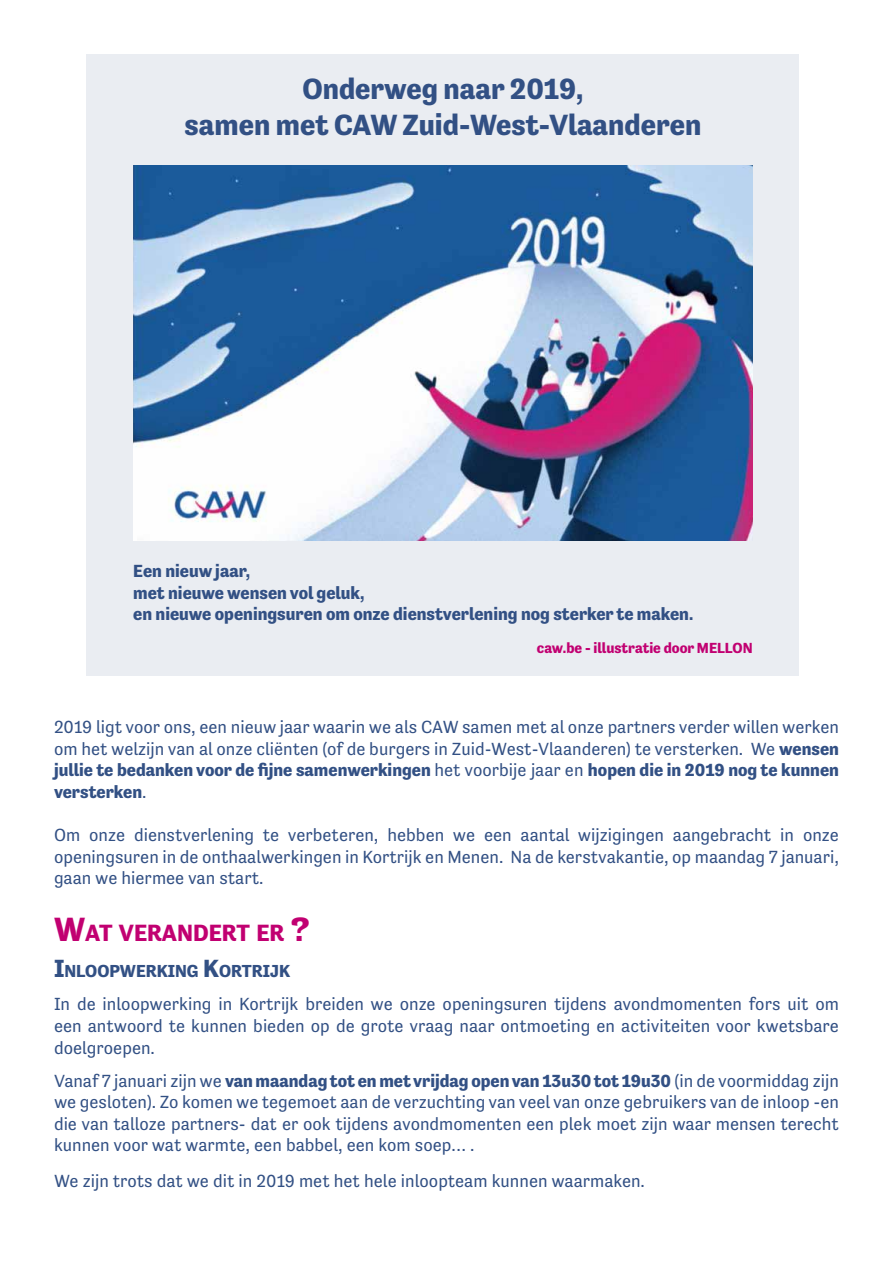
<style>
.page{position:relative;width:893px;height:1263px;background:#fff}
.page>*{position:absolute;margin:0;border:0;box-sizing:border-box;transform-origin:0 0}
.t1{font:700 30px/36px "Tenso";color:#325084;text-align:center}
.t2{font:700 24.15px "Tenso";color:#c10071}
.t3{font:18px/21.6px "Tenso";color:#325084;text-align:justify}
.t4{font:700 18px/21.6px "Tenso";color:#325084}
.t5{font:700 17.85px "Tenso";color:#325084}
.t6{font:700 15px "Tenso";color:#c10071}
.s1{font-weight:700}
.s2{font-size:34.5px}
.s3{font-size:25.5px}
</style>
<div class="page">
<div style="left:86px;top:55px;width:713px;height:621px;background:#eaedf2"></div>
<img style="left:133px;top:166px;width:620px;height:374px">
<h1 class="t1" style="left:185px;top:71px;width:518px">Onderweg naar 2019,<br>samen met CAW Zuid-West-Vlaanderen</h1>
<p class="t4" style="left:133px;top:560px;width:562px">Een nieuw jaar,<br>met nieuwe wensen vol geluk,<br>en nieuwe openingsuren om onze dienstverlening nog sterker te maken.</p>
<p class="t6" style="left:537px;top:639px;width:217px">caw.be - illustratie door MELLON</p>
<p class="t3" style="left:54px;top:716px;width:786px">2019 ligt voor ons, een nieuw jaar waarin we als CAW samen met al onze partners verder willen werken om het welzijn van al onze cliënten (of de burgers in Zuid-West-Vlaanderen) te versterken. We <span class="s1">wensen jullie te bedanken voor de fijne samenwerkingen</span> het voorbije jaar en <span class="s1">hopen die in 2019 nog te kunnen versterken</span>.</p>
<p class="t3" style="left:54px;top:824px;width:786px">Om onze dienstverlening te verbeteren, hebben we een aantal wijzigingen aangebracht in onze openingsuren in de onthaalwerkingen in Kortrijk en Menen. Na de kerstvakantie, op maandag 7 januari, gaan we hiermee van start.</p>
<h2 class="t2" style="left:54px;top:919px;width:257px"><span class="s2">W</span>AT VERANDERT ER <span class="s2">?</span></h2>
<p class="t5" style="left:54px;top:961px;width:238px"><span class="s3">I</span>NLOOPWERKING <span class="s3">K</span>ORTRIJK</p>
<p class="t3" style="left:54px;top:993px;width:786px">In de inloopwerking in Kortrijk breiden we onze openingsuren tijdens avondmomenten fors uit om een antwoord te kunnen bieden op de grote vraag naar ontmoeting en activiteiten voor kwetsbare doelgroepen.</p>
<p class="t3" style="left:54px;top:1070px;width:786px">Vanaf 7 januari zijn we <span class="s1">van maandag tot en met vrijdag open van 13u30 tot 19u30</span> (in de voormiddag zijn we gesloten). Zo komen we tegemoet aan de verzuchting van veel van onze gebruikers van de inloop -en die van talloze partners- dat er ook tijdens avondmomenten een plek moet zijn waar mensen terecht kunnen voor wat warmte, een babbel, een kom soep… .</p>
<p class="t3" style="left:54px;top:1170px;width:592px">We zijn trots dat we dit in 2019 met het hele inloopteam kunnen waarmaken.</p>
</div>
